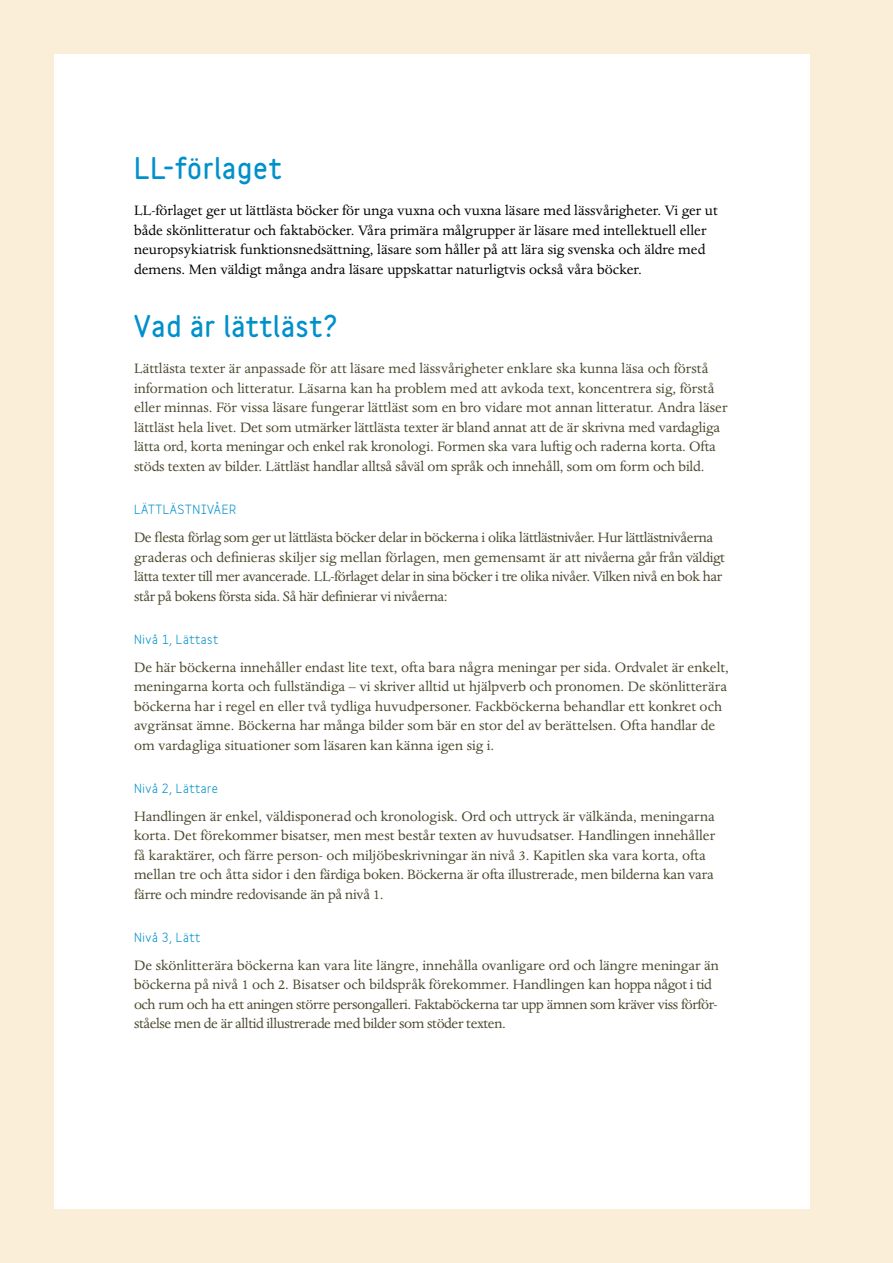
<style>
.page{position:relative;width:893px;height:1263px;background:#fbeed8}
.page>*{position:absolute;margin:0;border:0;box-sizing:border-box;transform-origin:0 0}
.Rubrik_första_sidorna{font:900 27px "Variable";letter-spacing:.04em;color:#0090cb}
.Brödtext_om_bok{font:15.75px/19.5px "Dante MT Std";color:#4d492e}
.Brödtext_om_bok-2{font:15.75px/19.5px "Dante MT Std";color:#000}
.Brödtext_om_bok-3{font:15.75px/19.5px "Dante MT Std";letter-spacing:-.025em;color:#4d492e}
.Nivåer_2{font:700 12px "Variable";letter-spacing:.05em;color:#0090cb}
.Nivåer{font:700 12px "Variable";letter-spacing:.05em;color:#0090cb}
</style>
<div class="page">
<div style="left:54px;top:54px;width:755px;height:1155px;background:#fff"></div>
<h1 class="Rubrik_första_sidorna" style="left:134px;top:147px;width:149px">LL-förlaget</h1>
<p class="Brödtext_om_bok-2" style="left:134px;top:201px;width:585px">LL-förlaget ger ut lättlästa böcker för unga vuxna och vuxna läsare med lässvårigheter. Vi ger ut både skönlitteratur och faktaböcker. Våra primära målgrupper är läsare med intellektuell eller neuropsykiatrisk funktionsnedsättning, läsare som håller på att lära sig svenska och äldre med demens. Men väldigt många andra läsare uppskattar naturligtvis också våra böcker.</p>
<h1 class="Rubrik_första_sidorna" style="left:134px;top:305px;width:205px">Vad är lättläst?</h1>
<p class="Brödtext_om_bok" style="left:134px;top:359px;width:595px">Lättlästa texter är anpassade för att läsare med lässvårigheter enklare ska kunna läsa och förstå information och litteratur. Läsarna kan ha problem med att avkoda text, koncentrera sig, förstå eller minnas. För vissa läsare fungerar lättläst som en bro vidare mot annan litteratur. Andra läser lättläst hela livet. Det som utmärker lättlästa texter är bland annat att de är skrivna med vardagliga lätta ord, korta meningar och enkel rak kronologi. Formen ska vara luftig och raderna korta. Ofta stöds texten av bilder. Lättläst handlar alltså såväl om språk och innehåll, som om form och bild.</p>
<h2 class="Nivåer" style="left:134px;top:499px;width:104px">LÄTTLÄSTNIVÅER</h2>
<p class="Brödtext_om_bok-3" style="left:134px;top:528px;width:592px">De flesta förlag som ger ut lättlästa böcker delar in böckerna i olika lättlästnivåer. Hur lättlästnivåerna graderas och definieras skiljer sig mellan förlagen, men gemensamt är att nivåerna går från väldigt lätta texter till mer avancerade. LL-förlaget delar in sina böcker i tre olika nivåer. Vilken nivå en bok har står på bokens första sida. Så här definierar vi nivåerna:</p>
<h3 class="Nivåer_2" style="left:134px;top:629px;width:86px">Nivå 1, Lättast</h3>
<p class="Brödtext_om_bok" style="left:134px;top:657px;width:596px">De här böckerna innehåller endast lite text, ofta bara några meningar per sida. Ordvalet är enkelt, meningarna korta och fullständiga – vi skriver alltid ut hjälpverb och pronomen. De skönlitterära böckerna har i regel en eller två tydliga huvudpersoner. Fackböckerna behandlar ett konkret och avgränsat ämne. Böckerna har många bilder som bär en stor del av berättelsen. Ofta handlar de om vardagliga situationer som läsaren kan känna igen sig i.</p>
<h3 class="Nivåer_2" style="left:134px;top:778px;width:86px">Nivå 2, Lättare</h3>
<p class="Brödtext_om_bok" style="left:134px;top:806px;width:583px">Handlingen är enkel, väldisponerad och kronologisk. Ord och uttryck är välkända, meningarna korta. Det förekommer bisatser, men mest består texten av huvudsatser. Handlingen innehåller få karaktärer, och färre person- och miljöbeskrivningar än nivå 3. Kapitlen ska vara korta, ofta mellan tre och åtta sidor i den färdiga boken. Böckerna är ofta illustrerade, men bilderna kan vara färre och mindre redovisande än på nivå 1.</p>
<h3 class="Nivåer_2" style="left:134px;top:927px;width:68px">Nivå 3, Lätt</h3>
<p class="Brödtext_om_bok" style="left:134px;top:955px;width:586px">De skönlitterära böckerna kan vara lite längre, innehålla ovanligare ord och längre meningar än böckerna på nivå 1 och 2. Bisatser och bildspråk förekommer. Handlingen kan hoppa något i tid och rum och ha ett aningen större persongalleri. Faktaböckerna tar upp ämnen som kräver viss förför&shy;ståelse men de är alltid illustrerade med bilder som stöder texten.</p>
</div>
